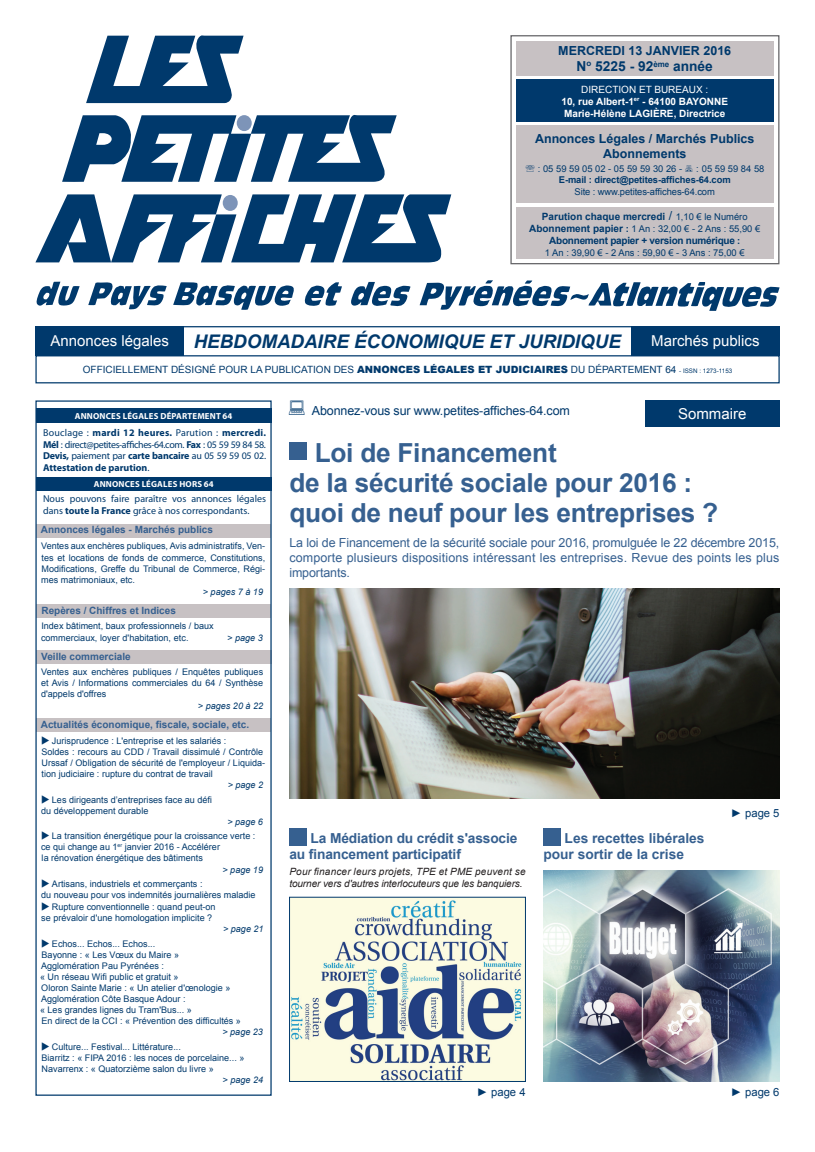
<style>
.page{position:relative;width:815px;height:1152px;background:#fff}
.page>*{position:absolute;margin:0;border:0;box-sizing:border-box;transform-origin:0 0}
.t1{font:700 26.25px/30px "Arial";letter-spacing:-.01em;color:#366090}
.t2{font:italic 700 18.75px "Arial";color:#00396c}
.t3{font:15px "Arial";color:#fff}
.t4{font:700 13.75px/16.5px "Arial";letter-spacing:-.01em;color:#366090}
.t5{font:700 13.75px "Arial";color:#00396c}
.t6{font:12.5px/15px "Arial";letter-spacing:.01em;color:#366090;text-align:justify}
.t7{font:700 12.5px/15px "Arial";color:#00396c;text-align:center}
.t8{font:12.5px "Arial";letter-spacing:-.01em;color:#00396c}
.t9{font:11.25px "Arial";color:#00396c}
.t10{font:10px/11.5px "Myriad Pro";letter-spacing:-.005em;color:#00396c;text-align:justify}
.t11{font:700 10px "Arial";color:#366090}
.t12{font:10px "Arial";color:#00396c}
.t13{font:italic 10px/12px "Arial";letter-spacing:-.01em;color:#231f20}
.t14{font:700 10px/12px "Arial";color:#fff;text-align:center}
.t15{font:700 10px "Arial";color:#00396c}
.t16{font:700 10px "Arial";letter-spacing:-.025em;color:#00396c}
.t17{font:9.38px "Arial";color:#00396c}
.t18{font:700 9.38px "Arial";letter-spacing:-.01em;color:#00396c}
.t19{font:9px/11.1px "Arial";color:#00396c}
.t20{font:italic 9px "Arial";color:#00396c}
.t21{font:700 8.75px "Myriad Pro";letter-spacing:.02em;color:#fff}
.s1{font-weight:400}
.s2{font-weight:400;font-size:12.5px}
.s3{font-weight:400;font-size:9.38px}
.s4{font-weight:700;font-size:10px}
.s5{font-weight:700}
.s6{font-size:9.38px}
.s7{font-weight:900}
.s8{font-size:6.25px}
</style>
<div class="page">
<div style="left:36px;top:718px;width:235px;height:13px;background:#c7c1c3"></div>
<svg style="left:351px;top:282px;width:60px;height:25px"></svg>
<svg style="left:420px;top:280px;width:360px;height:31px"></svg>
<svg style="left:88px;top:282px;width:79px;height:27px"></svg>
<svg style="left:36px;top:282px;width:44px;height:24px"></svg>
<svg style="left:173px;top:282px;width:169px;height:28px"></svg>
<svg style="left:86px;top:35px;width:158px;height:68px"></svg>
<svg style="left:35px;top:194px;width:416px;height:68px"></svg>
<svg style="left:62px;top:115px;width:335px;height:67px"></svg>
<div style="left:237px;top:115px;width:15px;height:16px;background:#7d94b8;border-radius:50%"></div>
<div style="left:223px;top:195px;width:15px;height:16px;background:#7d94b8;border-radius:50%"></div>
<div style="left:510px;top:35px;width:269px;height:229px;border:1px solid #636366"></div>
<div style="left:516px;top:80px;width:257px;height:42px;background:#00396c"></div>
<div style="left:516px;top:126px;width:257px;height:77px;background:#c7c1c3"></div>
<div style="left:516px;top:41px;width:257px;height:35px;background:#c7c1c3"></div>
<div style="left:516px;top:207px;width:257px;height:52px;background:#c7c1c3"></div>
<hr style="left:170px;top:326px;width:490px;height:1px;background:#00396c">
<div style="left:631px;top:326px;width:149px;height:30px;background:#00396c"></div>
<div style="left:35px;top:326px;width:149px;height:30px;background:#00396c"></div>
<div style="left:35px;top:355px;width:745px;height:28px;border:1px solid #00396c"></div>
<div style="left:36px;top:650px;width:235px;height:13px;background:#c7c1c3"></div>
<div style="left:36px;top:605px;width:235px;height:13px;background:#c7c1c3"></div>
<div style="left:37px;top:524px;width:234px;height:13px;background:#c7c1c3"></div>
<div style="left:36px;top:476px;width:236px;height:14px;background:#00396c"></div>
<div style="left:36px;top:408px;width:235px;height:14px;background:#00396c"></div>
<div style="left:645px;top:400px;width:135px;height:27px;background:#00396c"></div>
<div style="left:290px;top:442px;width:17px;height:18px;background:#366090"></div>
<div style="left:289px;top:827px;width:18px;height:18px;background:#366090"></div>
<div style="left:543px;top:827px;width:18px;height:18px;background:#366090"></div>
<img style="left:291px;top:899px;width:233px;height:180px">
<div style="left:289px;top:897px;width:237px;height:184px;border:1px solid #00396c"></div>
<img style="left:289px;top:588px;width:491px;height:210px">
<img style="left:543px;top:871px;width:237px;height:210px">
<h3 class="t7" style="left:558px;top:43px;width:174px">MERCREDI 13 JANVIER 2016</h3>
<h3 class="t5" style="left:577px;top:57px;width:138px">N<sup>o</sup> 5225 - 92<sup>ème</sup> année</h3>
<p class="t14" style="left:562px;top:83px;width:168px"><span class="s1">DIRECTION ET BUREAUX :<br></span>10, rue Albert-1<sup>er</sup> - 64100 BAYONNE<br>Marie-Hélène LAGIÈRE, Directrice</p>
<h3 class="t7" style="left:535px;top:132px;width:221px">Annonces Légales / Marchés Publics<br>Abonnements</h3>
<p class="t17" style="left:538px;top:163px;width:146px">: 05 59 59 05 02 - 05 59 59 30 26 -</p>
<p class="t17" style="left:696px;top:163px;width:70px">: 05 59 59 84 58</p>
<p class="t18" style="left:559px;top:174px;width:173px">E-mail : direct@petites-affiches-64.com</p>
<p class="t17" style="left:575px;top:185px;width:142px">Site : www.petites-affiches-64.com</p>
<p class="t15" style="left:542px;top:210px;width:207px">Parution chaque mercredi <span class="s2">/</span> <span class="s3">1,10 € le Numéro</span></p>
<p class="t17" style="left:529px;top:222px;width:233px"><span class="s4">Abonnement papier</span> <span class="s5">:</span> 1 An : 32,00 € - 2 Ans : 55,90 €</p>
<p class="t16" style="left:549px;top:233px;width:193px">Abonnement papier + version numérique <span class="s6">:</span></p>
<p class="t17" style="left:545px;top:246px;width:201px">1 An : 39,90 € - 2 Ans : 59,90 € - 3 Ans : 75,00 €</p>
<h3 class="t3" style="left:50px;top:331px;width:120px">Annonces légales</h3>
<h2 class="t2" style="left:194px;top:329px;width:429px">HEBDOMADAIRE ÉCONOMIQUE ET JURIDIQUE</h2>
<h3 class="t3" style="left:651px;top:331px;width:110px">Marchés publics</h3>
<p class="t12" style="left:83px;top:363px;width:651px">OFFICIELLEMENT DÉSIGNÉ POUR LA PUBLICATION DES <span class="s7">ANNONCES LÉGALES ET JUDICIAIRES</span> DU DÉPARTEMENT 64 <span class="s8">- ISSN : 1273-1153</span></p>
<p class="t21" style="left:75px;top:410px;width:159px">Annonces légales DÉPARTEMENT 64</p>
<p class="t10" style="left:43px;top:427px;width:225px">Bouclage : <span class="s5">mardi 12 heures.</span> Parution : <span class="s5">mercredi.<br>Mél</span> : direct@petites-affiches-64.com. <span class="s5">Fax</span> : 05 59 59 84 58.<br><span class="s5">Devis,</span> paiement par <span class="s5">carte bancaire</span> au 05 59 59 05 02.<br><span class="s5">Attestation de parution</span>.</p>
<p class="t10" style="left:43px;top:493px;width:224px;line-height:12px">Nous pouvons faire paraître vos annonces légales dans <span class="s5">toute la France</span> grâce à nos correspondants.</p>
<p class="t21" style="left:94px;top:478px;width:121px">Annonces légales HORS 64</p>
<p class="t11" style="left:41px;top:522px;width:174px">Annonces légales - Marchés publics</p>
<p class="t19" style="left:41px;top:540px;width:226px;text-align:justify">Ventes aux enchères publiques, Avis administratifs, Ven&shy;tes et locations de fonds de commerce, Constitutions, Modifications, Greffe du Tribunal de Commerce, Régi&shy;mes matrimoniaux, etc.</p>
<p class="t20" style="left:203px;top:586px;width:62px">&gt; pages 7 à 19</p>
<p class="t11" style="left:42px;top:604px;width:136px">Repères / Chiffres et Indices</p>
<p class="t19" style="left:41px;top:620px;width:174px;line-height:11.9px">Index bâtiment, baux professionnels / baux commerciaux, loyer d'habitation, etc.</p>
<p class="t20" style="left:227px;top:632px;width:37px">&gt; page 3</p>
<p class="t11" style="left:41px;top:649px;width:91px">Veille commerciale</p>
<p class="t19" style="left:41px;top:666px;width:224px;text-align:justify">Ventes aux enchères publiques / Enquêtes publiques et Avis / Informations commerciales du 64 / Synthèse d'appels d'offres</p>
<p class="t20" style="left:198px;top:700px;width:67px">&gt; pages 20 à 22</p>
<p class="t11" style="left:41px;top:718px;width:210px">Actualités économique, fiscale, sociale, etc.</p>
<p class="t19" style="left:41px;top:735px;width:225px">◆ Jurisprudence : L'entreprise et les salariés :<br>Soldes : recours au CDD / Travail dissimulé / Contrôle Urssaf / Obligation de sécurité de l'employeur / Liquida&shy;tion judiciaire : rupture du contrat de travail</p>
<p class="t20" style="left:228px;top:779px;width:37px">&gt; page 2</p>
<p class="t19" style="left:41px;top:794px;width:173px">◆ Les dirigeants d’entreprises face au défi du développement durable</p>
<p class="t20" style="left:227px;top:815px;width:37px">&gt; page 6</p>
<p class="t19" style="left:41px;top:830px;width:216px">◆ La transition énergétique pour la croissance verte : ce qui change au 1<sup>er</sup> janvier 2016 - Accélérer<br>la rénovation énergétique des bâtiments</p>
<p class="t20" style="left:222px;top:863px;width:42px">&gt; page 19</p>
<p class="t19" style="left:41px;top:878px;width:216px">◆ Artisans, industriels et commerçants :<br>du nouveau pour vos indemnités journalières maladie</p>
<p class="t19" style="left:41px;top:901px;width:176px">◆ Rupture conventionnelle : quand peut-on se prévaloir d'une homologation implicite ?</p>
<p class="t20" style="left:223px;top:923px;width:42px">&gt; page 21</p>
<p class="t19" style="left:40px;top:938px;width:202px">◆ Echos... Echos... Echos...<br>Bayonne : « Les Vœux du Maire »<br>Agglomération Pau Pyrénées :<br>« Un réseau Wifi public et gratuit »<br>Oloron Sainte Marie : « Un atelier d'œnologie » Agglomération Côte Basque Adour :<br>« Les grandes lignes du Tram'Bus... »<br>En direct de la CCI : « Prévention des difficultés »</p>
<p class="t20" style="left:222px;top:1026px;width:42px">&gt; page 23</p>
<p class="t19" style="left:41px;top:1041px;width:205px">◆ Culture... Festival... Littérature...<br>Biarritz : « FIPA 2016 : les noces de porcelaine... »<br>Navarrenx : « Quatorzième salon du livre »</p>
<p class="t20" style="left:223px;top:1074px;width:42px">&gt; page 24</p>
<h3 class="t8" style="left:312px;top:402px;width:260px">Abonnez-vous sur www.petites-affiches-64.com</h3>
<h3 class="t3" style="left:678px;top:404px;width:70px">Sommaire</h3>
<h1 class="t1" style="left:289px;top:438px;width:430px;text-indent:25px">Loi de Financement<br>de la sécurité sociale pour 2016 : quoi de neuf pour les entreprises ?</h1>
<h3 class="t6" style="left:289px;top:535px;width:492px">La loi de Financement de la sécurité sociale pour 2016, promulguée le 22 décembre 2015, comporte plusieurs dispositions intéressant les entreprises. Revue des points les plus importants.</h3>
<h3 class="t4" style="left:289px;top:830px;width:230px;text-indent:21px">La Médiation du crédit s'associe au financement participatif</h3>
<p class="t13" style="left:289px;top:865px;width:238px">Pour financer leurs projets, TPE et PME peuvent se tourner vers d'autres interlocuteurs que les banquiers.</p>
<h3 class="t4" style="left:543px;top:830px;width:163px;text-indent:21px">Les recettes libérales pour sortir de la crise</h3>
<p class="t9" style="left:731px;top:805px;width:50px">► page 5</p>
<p class="t9" style="left:477px;top:1084px;width:50px">► page 4</p>
<p class="t9" style="left:731px;top:1084px;width:50px">► page 6</p>
</div>
